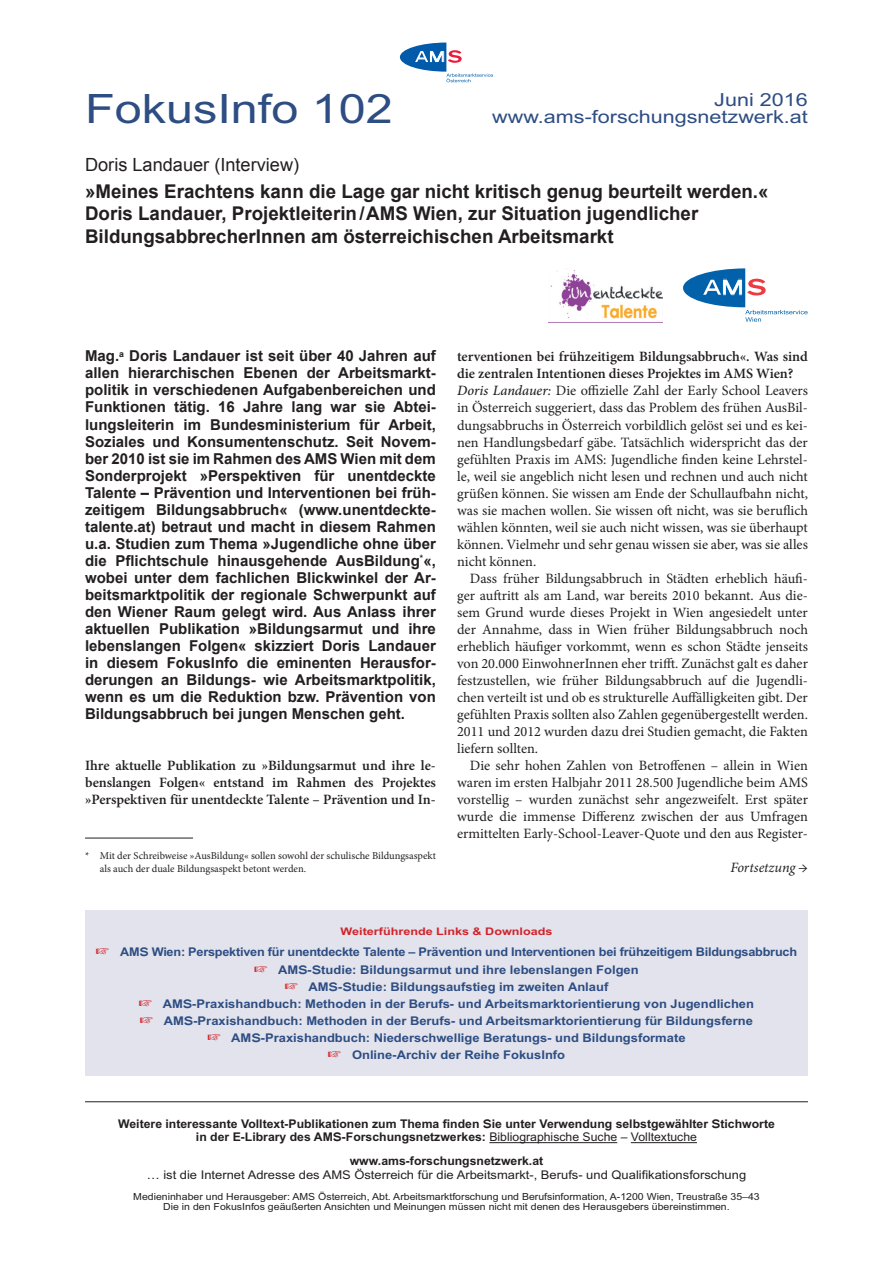
<style>
.page{position:relative;width:893px;height:1263px;background:#fff}
.page>*{position:absolute;margin:0;border:0;box-sizing:border-box;transform-origin:0 0}
.FI_Head_Nummer{font:40.5px "AMS";color:#2d4d83}
.FI_Titel{font:700 18.9px/22.8px "Arial";color:#231f20}
.FI_AutorIn{font:18.15px "Arial";color:#231f20}
.FI_Head_Monat{font:18px "AMS";color:#2d4d83}
.FI_Text_Vorspann{font:700 15px/17px "Arial";color:#231f20;text-align:justify}
.FI_Text_Einzug{font:14.25px/17px "Minion Pro";color:#231f20;text-align:justify}
.FI_Text{font:14.25px/17px "Minion Pro";color:#231f20;text-align:justify}
.FI_Text_fett{font:600 14.25px/17px "Minion Pro";letter-spacing:-.005em;color:#231f20;text-align:justify}
.FI_Fußnote{font:600 14.25px/17px "Minion Pro";color:#231f20}
.FI_Text-2{font:italic 14.25px "Minion Pro";letter-spacing:-.005em;color:#231f20}
.FI_Links{font:700 12px "AMS";color:#2d4d83;scale:.9 1}
.FI_Info_unten_fett{font:700 12px/13.5px "AMS";color:#231f20;text-align:center;scale:.85 1}
.FI_Links-2{font:700 12px "AMS";letter-spacing:-.02em;color:#2d4d83;scale:.88 1}
.FI_Info_unten{font:12px "AMS";color:#231f20;scale:.9 1}
.FI_Fußnote-2{font:10.5px/12.6px "Minion Pro";color:#231f20}
.FI_Links_Titel{font:700 10.5px "AMS";color:#d1232a}
.FI_Impressum{font:9.75px/10.5px "AMS";color:#231f20;text-align:center;scale:.9 1}
.s1{font-weight:500;font-style:italic}
.s2{color:#d1232a}
.s3{font-weight:400}
</style>
<div class="page">
<hr style="left:85px;top:838px;width:108px;height:1px;background:#231f20">
<hr style="left:489px;top:1142px;width:128px;height:1px;background:#231f20">
<hr style="left:631px;top:1142px;width:66px;height:1px;background:#231f20">
<div style="left:85px;top:910px;width:723px;height:166px;background:#e2e3ec"></div>
<hr style="left:85px;top:1101px;width:723px;height:1px;background:#231f20">
<svg style="left:400px;top:43px;width:93px;height:39px"></svg>
<hr style="left:414px;top:62px;width:30px;height:1px;background:#015aaa">
<hr style="left:415px;top:50px;width:30px;height:1px;background:#015aaa">
<svg style="left:683px;top:268px;width:125px;height:54px"></svg>
<hr style="left:702px;top:295px;width:41px;height:1px;background:#0161aa">
<hr style="left:703px;top:279px;width:40px;height:1px;background:#0161aa">
<img style="left:550px;top:268px;width:113px;height:51px">
<p class="FI_Head_Nummer" style="left:85px;top:87px;width:309px">FokusInfo 102</p>
<p class="FI_Head_Monat" style="left:714px;top:90px;width:95px">Juni 2016</p>
<p class="FI_Head_Monat" style="left:492px;top:107px;width:317px">www.ams-forschungsnetzwerk.at</p>
<p class="FI_AutorIn" style="left:85px;top:152px;width:216px">Doris Landauer (Interview)</p>
<p class="FI_Titel" style="left:85px;top:180px;width:685px">»Meines Erachtens kann die Lage gar nicht kritisch genug beurteilt werden.«<br>Doris Landauer, Projektleiterin/AMS Wien, zur Situation jugendlicher<br>BildungsabbrecherInnen am österreichischen Arbeitsmarkt</p>
<p class="FI_Text_Vorspann" style="left:85px;top:348px;width:352px">Mag.<sup>a</sup> Doris Landauer ist seit über 40 Jahren auf allen hierarchischen Ebenen der Arbeitsmarkt&shy;politik in verschiedenen Aufgabenbereichen und Funktionen tätig. 16 Jahre lang war sie Abtei&shy;lungsleiterin im Bundesministerium für Arbeit, Soziales und Konsumentenschutz. Seit Novem&shy;ber 2010 ist sie im Rahmen des AMS Wien mit dem Sonderprojekt »Perspektiven für unentdeckte Talente – Prävention und Interventionen bei früh&shy;zeitigem Bildungsabbruch« (www.unentdeckte&shy;talente.at) betraut und macht in diesem Rahmen u.a. Studien zum Thema »Jugendliche ohne über die Pflichtschule hinausgehende AusBildung<sup>*</sup>«, wobei unter dem fachlichen Blickwinkel der Ar&shy;beitsmarktpolitik der regionale Schwerpunkt auf den Wiener Raum gelegt wird. Aus Anlass ihrer aktuellen Publikation »Bildungsarmut und ihre lebenslangen Folgen« skizziert Doris Landauer in diesem FokusInfo die eminenten Herausfor&shy;derungen an Bildungs- wie Arbeitsmarktpolitik, wenn es um die Reduktion bzw. Prävention von Bildungsabbruch bei jungen Menschen geht.</p>
<p class="FI_Text_fett" style="left:85px;top:756px;width:352px">Ihre aktuelle Publikation zu »Bildungsarmut und ihre le&shy;benslangen Folgen« entstand im Rahmen des Projektes »Perspektiven für unentdeckte Talente – Prävention und In-</p>
<p class="FI_Fußnote-2" style="left:100px;top:849px;width:338px;text-indent:-15px">* Mit der Schreibweise »AusBildung« sollen sowohl der schulische Bildungsaspekt als auch der duale Bildungsaspekt betont werden.</p>
<p class="FI_Fußnote" style="left:457px;top:348px;width:352px">terventionen bei frühzeitigem Bildungsabbruch«. Was sind die zentralen Intentionen dieses Projektes im AMS Wien?</p>
<p class="FI_Text" style="left:457px;top:382px;width:352px"><span class="s1">Doris Landauer:</span> Die offizielle Zahl der Early School Leavers in Österreich suggeriert, dass das Problem des frühen AusBil&shy;dungsabbruchs in Österreich vorbildlich gelöst sei und es kei&shy;nen Handlungsbedarf gäbe. Tatsächlich widerspricht das der gefühlten Praxis im AMS: Jugendliche finden keine Lehrstel&shy;le, weil sie angeblich nicht lesen und rechnen und auch nicht grüßen können. Sie wissen am Ende der Schullaufbahn nicht, was sie machen wollen. Sie wissen oft nicht, was sie beruflich wählen könnten, weil sie auch nicht wissen, was sie überhaupt können. Vielmehr und sehr genau wissen sie aber, was sie alles nicht können.</p>
<p class="FI_Text_Einzug" style="left:457px;top:570px;width:352px;text-indent:13px">Dass früher Bildungsabbruch in Städten erheblich häufi&shy;ger auftritt als am Land, war bereits 2010 bekannt. Aus die&shy;sem Grund wurde dieses Projekt in Wien angesiedelt unter der Annahme, dass in Wien früher Bildungsabbruch noch erheblich häufiger vorkommt, wenn es schon Städte jenseits von 20.000 EinwohnerInnen eher trifft. Zunächst galt es daher festzustellen, wie früher Bildungsabbruch auf die Jugendli&shy;chen verteilt ist und ob es strukturelle Auffälligkeiten gibt. Der gefühlten Praxis sollten also Zahlen gegenübergestellt werden.<br>2011 und 2012 wurden dazu drei Studien gemacht, die Fakten liefern sollten.</p>
<p class="FI_Text_Einzug" style="left:457px;top:757px;width:352px;text-indent:13px">Die sehr hohen Zahlen von Betroffenen – allein in Wien waren im ersten Halbjahr 2011 28.500 Jugendliche beim AMS vorstellig – wurden zunächst sehr angezweifelt. Erst später wurde die immense Differenz zwischen der aus Umfragen ermittelten Early-School-Leaver-Quote und den aus Register-</p>
<p class="FI_Text-2" style="left:730px;top:857px;width:79px">Fortsetzung →</p>
<p class="FI_Links_Titel" style="left:341px;top:926px;width:213px">Weiterführende Links &amp; Downloads</p>
<p class="FI_Links-2" style="left:96px;top:945px;width:798px"><span class="s2">☞</span> AMS Wien: Perspektiven für unentdeckte Talente – Prävention und Interventionen bei frühzeitigem Bildungsabbruch</p>
<p class="FI_Links" style="left:254px;top:963px;width:429px"><span class="s2">☞</span> AMS-Studie: Bildungsarmut und ihre lebenslangen Folgen</p>
<p class="FI_Links" style="left:285px;top:980px;width:361px"><span class="s2">☞</span> AMS-Studie: Bildungsaufstieg im zweiten Anlauf</p>
<p class="FI_Links" style="left:139px;top:997px;width:685px"><span class="s2">☞</span> AMS-Praxishandbuch: Methoden in der Berufs- und Arbeitsmarktorientierung von Jugendlichen</p>
<p class="FI_Links" style="left:140px;top:1014px;width:683px"><span class="s2">☞</span> AMS-Praxishandbuch: Methoden in der Berufs- und Arbeitsmarktorientierung für Bildungsferne</p>
<p class="FI_Links" style="left:207px;top:1031px;width:533px"><span class="s2">☞</span> AMS-Praxishandbuch: Niederschwellige Beratungs- und Bildungsformate</p>
<p class="FI_Links" style="left:328px;top:1048px;width:265px"><span class="s2">☞</span> Online-Archiv der Reihe FokusInfo</p>
<p class="FI_Info_unten_fett" style="left:118px;top:1117px;width:774px">Weitere interessante Volltext-Publikationen zum Thema finden Sie unter Verwendung selbstgewählter Stichworte in der E-Library des AMS-Forschungsnetzwerkes: <span class="s3">Bibliographische Suche – Volltextuche</span></p>
<p class="FI_Info_unten_fett" style="left:350px;top:1154px;width:229px">www.ams-forschungsnetzwerk.at</p>
<p class="FI_Info_unten" style="left:147px;top:1168px;width:667px">… ist die Internet Adresse des AMS Österreich für die Arbeitsmarkt-, Berufs- und Qualifikationsforschung</p>
<p class="FI_Impressum" style="left:133px;top:1191px;width:698px">Medieninhaber und Herausgeber: AMS Österreich, Abt. Arbeitsmarktforschung und Berufsinformation, A-1200 Wien, Treustraße 35–43<br>Die in den FokusInfos geäußerten Ansichten und Meinungen müssen nicht mit denen des Herausgebers übereinstimmen.</p>
</div>
